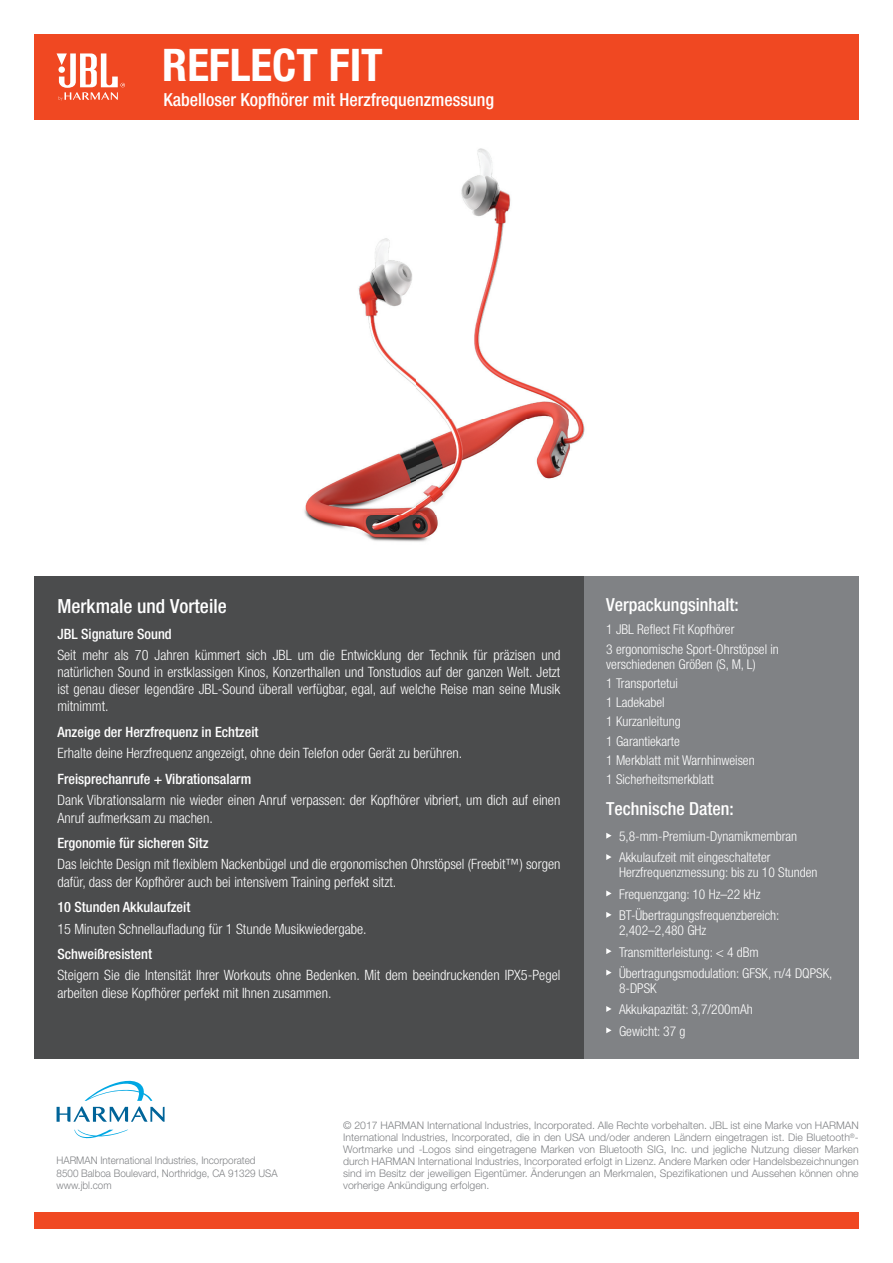
<style>
.page{position:relative;width:893px;height:1263px;background:#fff}
.page>*{position:absolute;margin:0;border:0;box-sizing:border-box;transform-origin:0 0}
.t1{font:700 condensed 45px "Helvetica Neue LT Pro";color:#fff}
.t2{font:500 condensed 19.5px "Helvetica Neue LT Pro";color:#fff}
.t3{font:500 condensed 18px "Helvetica Neue LT Pro";color:#fff}
.t4{font:300 condensed 14.25px/17.1px "Helvetica Neue LT Pro";color:#fff}
.t5{font:500 condensed 14.25px "Helvetica Neue LT Pro";color:#fff}
.t6{font:300 condensed 13.5px/19.2px "Helvetica Neue LT Pro";color:#fff}
.t7{font:300 10.5px/12px "Helvetica Neue LT Pro";color:#808285;text-align:justify}
.t8{font:300 10.5px/12.6px "Helvetica Neue LT Pro";color:#808285;scale:.94 1}
</style>
<div class="page">
<img style="left:304px;top:148px;width:281px;height:394px">
<div style="left:34px;top:34px;width:825px;height:85px;background:#f04822"></div>
<div style="left:34px;top:1213px;width:825px;height:16px;background:#f04822"></div>
<svg style="left:57px;top:53px;width:68px;height:48px"></svg>
<svg style="left:74px;top:1130px;width:54px;height:8px"></svg>
<svg style="left:57px;top:1080px;width:108px;height:42px"></svg>
<div style="left:584px;top:576px;width:275px;height:482px;background:#808285"></div>
<svg style="left:606px;top:833px;width:6px;height:6px"></svg>
<svg style="left:606px;top:854px;width:6px;height:6px"></svg>
<svg style="left:606px;top:890px;width:6px;height:6px"></svg>
<svg style="left:606px;top:912px;width:6px;height:6px"></svg>
<svg style="left:606px;top:948px;width:6px;height:6px"></svg>
<svg style="left:606px;top:970px;width:6px;height:5px"></svg>
<svg style="left:606px;top:1006px;width:6px;height:6px"></svg>
<svg style="left:606px;top:1027px;width:6px;height:6px"></svg>
<div style="left:34px;top:576px;width:550px;height:482px;background:#4b4c4d"></div>
<h1 class="t1" style="left:162px;top:37px;width:222px">REFLECT FIT</h1>
<p class="t3" style="left:163px;top:89px;width:332px">Kabelloser Kopfhörer mit Herzfrequenzmessung</p>
<h2 class="t2" style="left:57px;top:595px;width:171px">Merkmale und Vorteile</h2>
<p class="t5" style="left:57px;top:625px;width:116px">JBL Signature Sound</p>
<p class="t4" style="left:57px;top:646px;width:504px;text-align:justify">Seit mehr als 70 Jahren kümmert sich JBL um die Entwicklung der Technik für präzisen und natürlichen Sound in erstklassigen Kinos, Konzerthallen und Tonstudios auf der ganzen Welt. Jetzt ist genau dieser legendäre JBL-Sound überall verfügbar, egal, auf welche Reise man seine Musik mitnimmt.</p>
<p class="t5" style="left:57px;top:723px;width:203px">Anzeige der Herzfrequenz in Echtzeit</p>
<p class="t4" style="left:57px;top:745px;width:406px">Erhalte deine Herzfrequenz angezeigt, ohne dein Telefon oder Gerät zu berühren.</p>
<p class="t5" style="left:57px;top:770px;width:196px">Freisprechanrufe + Vibrationsalarm</p>
<p class="t4" style="left:57px;top:792px;width:504px">Dank Vibrationsalarm nie wieder einen Anruf verpassen: der Kopfhörer vibriert, um dich auf einen<br>Anruf aufmerksam zu machen.</p>
<p class="t5" style="left:57px;top:834px;width:153px">Ergonomie für sicheren Sitz</p>
<p class="t4" style="left:57px;top:856px;width:504px">Das leichte Design mit flexiblem Nackenbügel und die ergonomischen Ohrstöpsel (Freebit™) sorgen dafür, dass der Kopfhörer auch bei intensivem Training perfekt sitzt.</p>
<p class="t5" style="left:57px;top:899px;width:134px">10 Stunden Akkulaufzeit</p>
<p class="t4" style="left:57px;top:920px;width:311px">15 Minuten Schnellaufladung für 1 Stunde Musikwiedergabe.</p>
<p class="t5" style="left:57px;top:945px;width:96px">Schweißresistent</p>
<p class="t4" style="left:57px;top:967px;width:504px">Steigern Sie die Intensität Ihrer Workouts ohne Bedenken. Mit dem beeindruckenden IPX5-Pegel arbeiten diese Kopfhörer perfekt mit Ihnen zusammen.</p>
<p class="t3" style="left:606px;top:594px;width:134px">Verpackungsinhalt:</p>
<p class="t6" style="left:606px;top:620px;width:174px">1 JBL Reflect Fit Kopfhörer<br>3 ergonomische Sport-Ohrstöpsel in</p>
<p class="t6" style="left:606px;top:654px;width:151px">verschiedenen Größen (S, M, L)<br>1 Transportetui<br>1 Ladekabel<br>1 Kurzanleitung<br>1 Garantiekarte<br>1 Merkblatt mit Warnhinweisen<br>1 Sicherheitsmerkblatt</p>
<p class="t3" style="left:606px;top:798px;width:129px">Technische Daten:</p>
<p class="t6" style="left:619px;top:825px;width:180px;line-height:21.5px">5,8-mm-Premium-Dynamikmembran<br>Akkulaufzeit mit eingeschalteter</p>
<p class="t6" style="left:619px;top:862px;width:200px;line-height:21.5px">Herzfrequenzmessung: bis zu 10 Stunden<br>Frequenzgang: 10 Hz–22 kHz<br>BT-Übertragungsfrequenzbereich:</p>
<p class="t6" style="left:619px;top:919px;width:215px;line-height:21.5px">2,402–2,480 GHz<br>Transmitterleistung: &lt; 4 dBm<br>Übertragungsmodulation: GFSK, π/4 DQPSK,</p>
<p class="t6" style="left:619px;top:977px;width:135px;line-height:21.5px">8-DPSK<br>Akkukapazität: 3,7/200mAh<br>Gewicht: 37 g</p>
<p class="t8" style="left:57px;top:1154px;width:237px">HARMAN International Industries, Incorporated<br>8500 Balboa Boulevard, Northridge, CA 91329 USA www.jbl.com</p>
<p class="t7" style="left:343px;top:1119px;width:517px">© 2017 HARMAN International Industries, Incorporated. Alle Rechte vorbehalten. JBL ist eine Marke von HARMAN International Industries, Incorporated, die in den USA und/oder anderen Ländern eingetragen ist. Die Bluetooth<sup>®</sup>- Wortmarke und -Logos sind eingetragene Marken von Bluetooth SIG, Inc. und jegliche Nutzung dieser Marken durch HARMAN International Industries, Incorporated erfolgt in Lizenz. Andere Marken oder Handelsbezeichnungen sind im Besitz der jeweiligen Eigentümer. Änderungen an Merkmalen, Spezifikationen und Aussehen können ohne vorherige Ankündigung erfolgen.</p>
</div>
